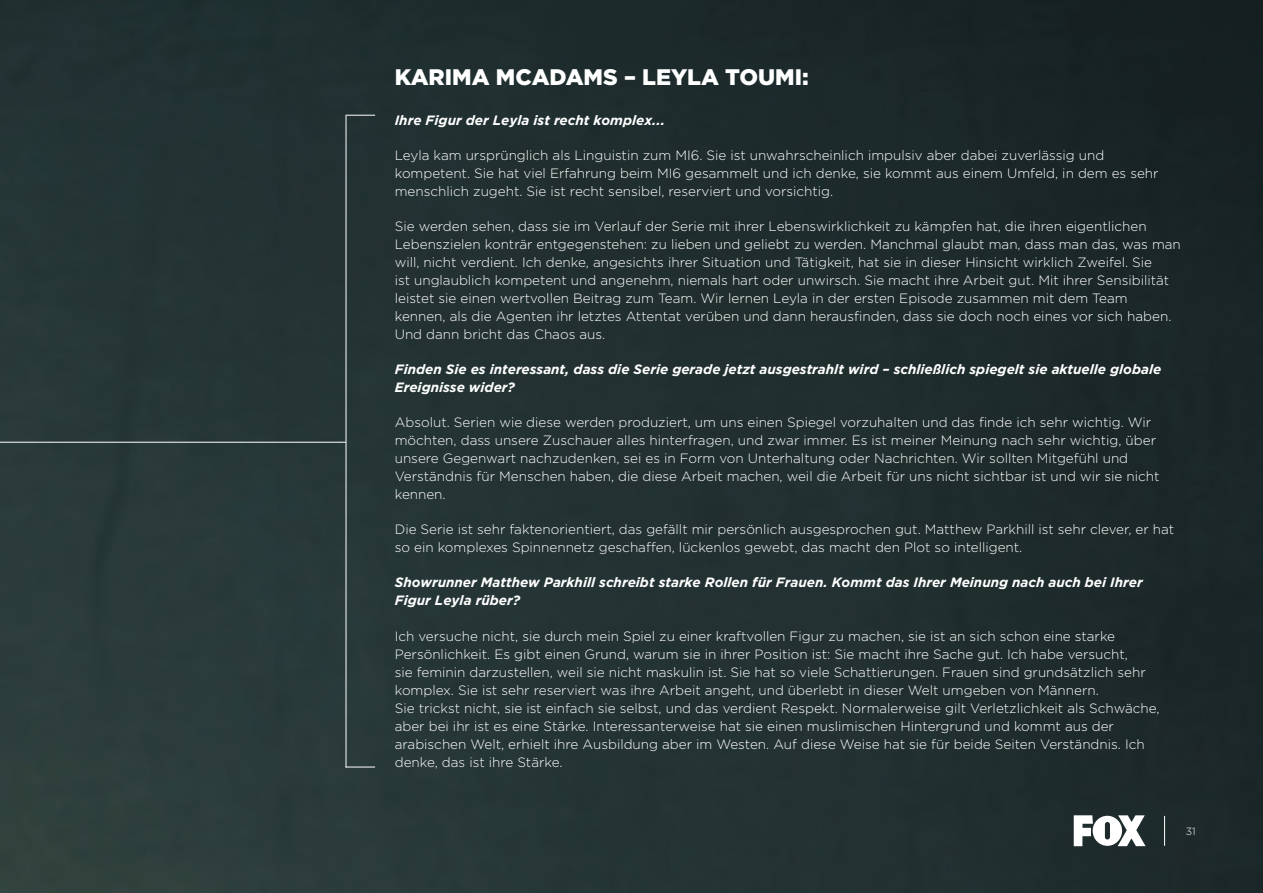
<style>
.page{position:relative;width:1263px;height:893px;background:#fff}
.page>*{position:absolute;margin:0;border:0;box-sizing:border-box;transform-origin:0 0}
.t1{font:900 22.5px "Gotham";color:#fff}
.t2{font:300 13.5px/18px "Gotham";color:#fff}
.t3{font:italic 700 13.5px/18px "Gotham";color:#fff}
.t4{font:300 10.5px "Gotham";color:#fff}
</style>
<div class="page">
<img style="left:0;top:0;width:1263px;height:893px">
<hr style="left:1164px;top:816px;width:1px;height:30px;background:#fff">
<svg style="left:1074px;top:815px;width:71px;height:31px"></svg>
<hr style="left:0;top:442px;width:346px;height:1px;background:#fff">
<svg style="left:347px;top:115px;width:28px;height:1px"></svg>
<hr style="left:346px;top:115px;width:1px;height:652px;background:#fff">
<svg style="left:346px;top:767px;width:29px;height:1px"></svg>
<h1 class="t1" style="left:395px;top:62px;width:415px">KARIMA MCADAMS – LEYLA TOUMI:</h1>
<p class="t3" style="left:395px;top:111px;width:272px">Ihre Figur der Leyla ist recht komplex...</p>
<p class="t2" style="left:395px;top:146px;width:765px">Leyla kam ursprünglich als Linguistin zum MI6. Sie ist unwahrscheinlich impulsiv aber dabei zuverlässig und kompetent. Sie hat viel Erfahrung beim MI6 gesammelt und ich denke, sie kommt aus einem Umfeld, in dem es sehr menschlich zugeht. Sie ist recht sensibel, reserviert und vorsichtig.</p>
<p class="t2" style="left:395px;top:217px;width:788px">Sie werden sehen, dass sie im Verlauf der Serie mit ihrer Lebenswirklichkeit zu kämpfen hat, die ihren eigentlichen Lebenszielen konträr entgegenstehen: zu lieben und geliebt zu werden. Manchmal glaubt man, dass man das, was man will, nicht verdient. Ich denke, angesichts ihrer Situation und Tätigkeit, hat sie in dieser Hinsicht wirklich Zweifel. Sie<br>ist unglaublich kompetent und angenehm, niemals hart oder unwirsch. Sie macht ihre Arbeit gut. Mit ihrer Sensibilität leistet sie einen wertvollen Beitrag zum Team. Wir lernen Leyla in der ersten Episode zusammen mit dem Team kennen, als die Agenten ihr letztes Attentat verüben und dann herausfinden, dass sie doch noch eines vor sich haben.<br>Und dann bricht das Chaos aus.</p>
<p class="t3" style="left:395px;top:360px;width:768px">Finden Sie es interessant, dass die Serie gerade jetzt ausgestrahlt wird – schließlich spiegelt sie aktuelle globale<br>Ereignisse wider?</p>
<p class="t2" style="left:395px;top:413px;width:766px">Absolut. Serien wie diese werden produziert, um uns einen Spiegel vorzuhalten und das finde ich sehr wichtig. Wir möchten, dass unsere Zuschauer alles hinterfragen, und zwar immer. Es ist meiner Meinung nach sehr wichtig, über unsere Gegenwart nachzudenken, sei es in Form von Unterhaltung oder Nachrichten. Wir sollten Mitgefühl und Verständnis für Menschen haben, die diese Arbeit machen, weil die Arbeit für uns nicht sichtbar ist und wir sie nicht kennen.</p>
<p class="t2" style="left:395px;top:520px;width:781px">Die Serie ist sehr faktenorientiert, das gefällt mir persönlich ausgesprochen gut. Matthew Parkhill ist sehr clever, er hat so ein komplexes Spinnennetz geschaffen, lückenlos gewebt, das macht den Plot so intelligent.</p>
<p class="t3" style="left:395px;top:573px;width:749px">Showrunner Matthew Parkhill schreibt starke Rollen für Frauen. Kommt das Ihrer Meinung nach auch bei Ihrer<br>Figur Leyla rüber?</p>
<p class="t2" style="left:395px;top:627px;width:766px">Ich versuche nicht, sie durch mein Spiel zu einer kraftvollen Figur zu machen, sie ist an sich schon eine starke Persönlichkeit. Es gibt einen Grund, warum sie in ihrer Position ist: Sie macht ihre Sache gut. Ich habe versucht,<br>sie feminin darzustellen, weil sie nicht maskulin ist. Sie hat so viele Schattierungen. Frauen sind grundsätzlich sehr komplex. Sie ist sehr reserviert was ihre Arbeit angeht, und überlebt in dieser Welt umgeben von Männern.<br>Sie trickst nicht, sie ist einfach sie selbst, und das verdient Respekt. Normalerweise gilt Verletzlichkeit als Schwäche, aber bei ihr ist es eine Stärke. Interessanterweise hat sie einen muslimischen Hintergrund und kommt aus der arabischen Welt, erhielt ihre Ausbildung aber im Westen. Auf diese Weise hat sie für beide Seiten Verständnis. Ich denke, das ist ihre Stärke.</p>
<p class="t4" style="left:1186px;top:825px;width:11px">31</p>
</div>
